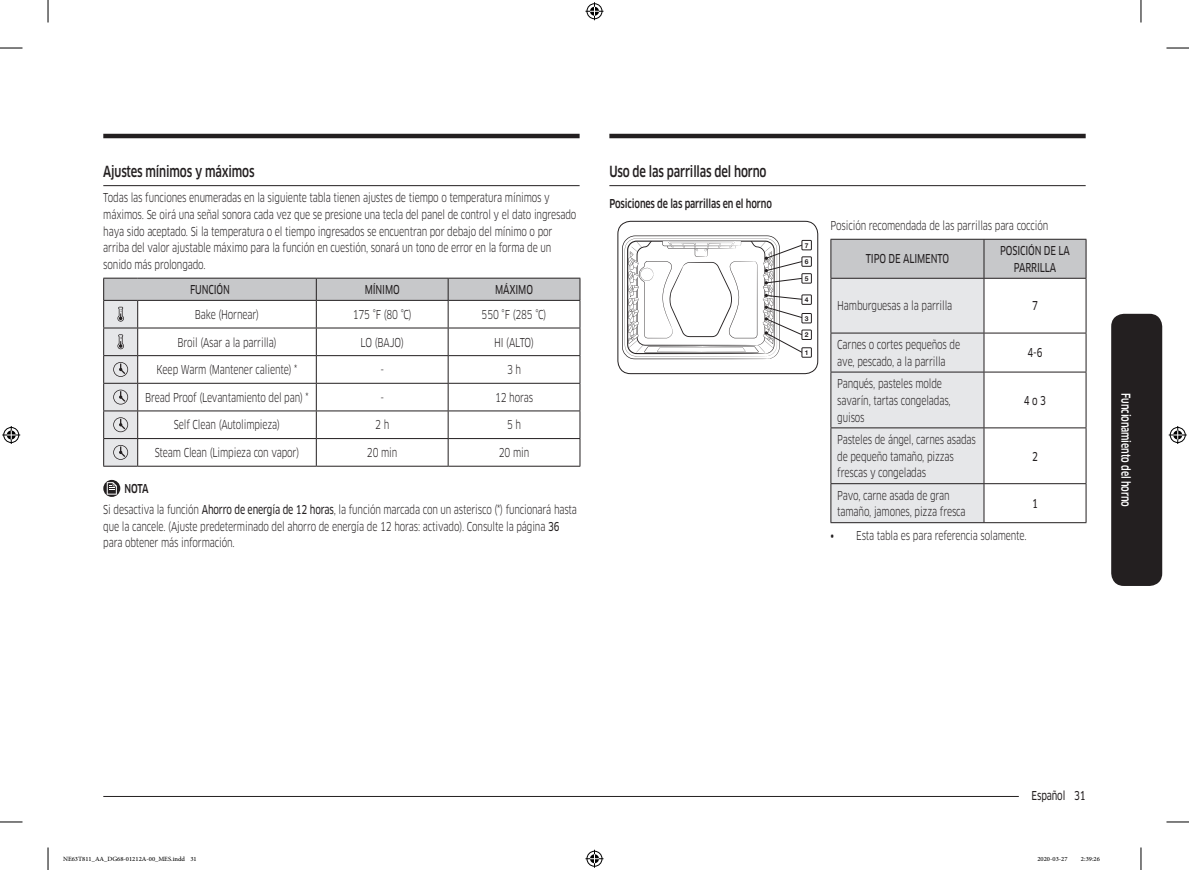
<style>
.page{position:relative;width:1189px;height:870px;background:#fff}
.page>*{position:absolute;margin:0;border:0;box-sizing:border-box;transform-origin:0 0}
.t1{font:500 15px "Samsung Clan Pro";letter-spacing:-.015em;color:#231f20;scale:.75 1}
.P_Center{font:12px/16.8px "Samsung Clan Pro";letter-spacing:-.015em;color:#231f20;scale:.75 1}
.P_Center-2{font:12px/16.8px "Samsung Clan Pro News";letter-spacing:-.015em;color:#231f20;text-align:center;scale:.75 1}
.D_Description{font:500 12px "Samsung Clan Pro";letter-spacing:-.015em;color:#231f20;scale:.75 1}
.t2{font:500 12px "Samsung Clan Pro";letter-spacing:-.015em;color:#fff;scale:.75 1}
.t3{font:9px "Adobe Arabic";color:#000}
.t4{font:700 6.6px "Helvetica Neue";color:#231f20}
.s1{font-family:"Samsung Clan Pro News"}
</style>
<div class="page">
<hr style="left:103px;top:796px;width:936px;height:1px;background:#231f20">
<div style="left:1019px;top:787px;width:66px;height:15px;background:#fff"></div>
<div style="left:1111px;top:314px;width:51px;height:272px;background:#231f20;border-radius:13px"></div>
<hr style="left:609px;top:134px;width:476px;height:4px;background:#231f20">
<hr style="left:103px;top:134px;width:477px;height:4px;background:#231f20">
<hr style="left:103px;top:185px;width:477px;height:1px;background:#231f20">
<hr style="left:103px;top:466px;width:35px;height:1px;background:#231f20">
<hr style="left:138px;top:466px;width:178px;height:1px;background:#231f20">
<hr style="left:316px;top:466px;width:132px;height:1px;background:#231f20">
<hr style="left:448px;top:466px;width:132px;height:1px;background:#231f20">
<svg style="left:103px;top:278px;width:478px;height:188px"></svg>
<svg style="left:103px;top:480px;width:17px;height:17px"></svg>
<svg style="left:107px;top:482px;width:10px;height:13px"></svg>
<hr style="left:609px;top:185px;width:476px;height:1px;background:#231f20">
<svg style="left:622px;top:235px;width:181px;height:124px"></svg>
<div style="left:801px;top:347px;width:11px;height:11px;border:1px solid #231f20"></div>
<div style="left:801px;top:330px;width:11px;height:10px;border:1px solid #231f20"></div>
<div style="left:801px;top:313px;width:11px;height:10px;border:1px solid #231f20"></div>
<div style="left:801px;top:295px;width:11px;height:10px;border:1px solid #231f20"></div>
<div style="left:801px;top:273px;width:11px;height:10px;border:1px solid #231f20"></div>
<div style="left:801px;top:256px;width:11px;height:11px;border:1px solid #231f20"></div>
<div style="left:801px;top:240px;width:11px;height:10px;border:1px solid #231f20"></div>
<div style="left:617px;top:221px;width:201px;height:153px;border:1px solid #231f20;border-radius:13px"></div>
<svg style="left:831px;top:240px;width:254px;height:282px"></svg>
<hr style="left:830px;top:240px;width:1px;height:38px;background:#231f20">
<hr style="left:983px;top:240px;width:1px;height:38px;background:#231f20">
<hr style="left:1085px;top:240px;width:1px;height:38px;background:#231f20">
<hr style="left:830px;top:279px;width:1px;height:54px;background:#231f20">
<hr style="left:983px;top:279px;width:1px;height:54px;background:#231f20">
<hr style="left:1085px;top:279px;width:1px;height:54px;background:#231f20">
<hr style="left:830px;top:333px;width:154px;height:1px;background:#231f20">
<hr style="left:830px;top:333px;width:1px;height:39px;background:#231f20">
<hr style="left:984px;top:333px;width:102px;height:1px;background:#231f20">
<hr style="left:983px;top:333px;width:1px;height:39px;background:#231f20">
<hr style="left:1085px;top:333px;width:1px;height:39px;background:#231f20">
<hr style="left:830px;top:372px;width:154px;height:1px;background:#231f20">
<hr style="left:830px;top:372px;width:1px;height:55px;background:#231f20">
<hr style="left:984px;top:372px;width:102px;height:1px;background:#231f20">
<hr style="left:983px;top:372px;width:1px;height:55px;background:#231f20">
<hr style="left:1085px;top:372px;width:1px;height:55px;background:#231f20">
<hr style="left:830px;top:427px;width:154px;height:1px;background:#231f20">
<hr style="left:830px;top:428px;width:1px;height:55px;background:#231f20">
<hr style="left:984px;top:427px;width:102px;height:1px;background:#231f20">
<hr style="left:983px;top:428px;width:1px;height:55px;background:#231f20">
<hr style="left:1085px;top:428px;width:1px;height:55px;background:#231f20">
<hr style="left:830px;top:483px;width:154px;height:1px;background:#231f20">
<hr style="left:830px;top:484px;width:1px;height:38px;background:#231f20">
<hr style="left:984px;top:483px;width:102px;height:1px;background:#231f20">
<hr style="left:983px;top:484px;width:1px;height:38px;background:#231f20">
<hr style="left:1085px;top:484px;width:1px;height:38px;background:#231f20">
<hr style="left:830px;top:522px;width:154px;height:1px;background:#231f20">
<hr style="left:984px;top:522px;width:102px;height:1px;background:#231f20">
<hr style="left:830px;top:239px;width:154px;height:1px;background:#231f20">
<hr style="left:984px;top:239px;width:102px;height:1px;background:#231f20">
<hr style="left:830px;top:278px;width:154px;height:1px;background:#231f20">
<hr style="left:984px;top:278px;width:102px;height:1px;background:#231f20">
<svg style="left:0;top:48px;width:22px;height:1px"></svg>
<svg style="left:1166px;top:48px;width:23px;height:1px"></svg>
<svg style="left:0;top:822px;width:22px;height:1px"></svg>
<svg style="left:1166px;top:822px;width:23px;height:1px"></svg>
<svg style="left:48px;top:0;width:1px;height:22px"></svg>
<svg style="left:48px;top:847px;width:1px;height:23px"></svg>
<svg style="left:1141px;top:0;width:1px;height:22px"></svg>
<svg style="left:1141px;top:847px;width:1px;height:23px"></svg>
<svg style="left:585px;top:2px;width:18px;height:18px"></svg>
<svg style="left:585px;top:850px;width:18px;height:18px"></svg>
<svg style="left:2px;top:426px;width:18px;height:18px"></svg>
<svg style="left:1169px;top:426px;width:18px;height:18px"></svg>
<h2 class="t1" style="left:103px;top:162px;width:203px">Ajustes mínimos y máximos</h2>
<p class="P_Center" style="left:103px;top:189px;width:632px">Todas las funciones enumeradas en la siguiente tabla tienen ajustes de tiempo o temperatura mínimos y máximos. Se oirá una señal sonora cada vez que se presione una tecla del panel de control y el dato ingresado haya sido aceptado. Si la temperatura o el tiempo ingresados se encuentran por debajo del mínimo o por arriba del valor ajustable máximo para la función en cuestión, sonará un tono de error en la forma de un sonido más prolongado.</p>
<p class="P_Center-2" style="left:190px;top:281px;width:55px">FUNCIÓN</p>
<p class="P_Center-2" style="left:365px;top:281px;width:48px">MÍNIMO</p>
<p class="P_Center-2" style="left:495px;top:281px;width:52px">MÁXIMO</p>
<p class="P_Center" style="left:195px;top:306px;width:87px">Bake (Hornear)</p>
<p class="P_Center" style="left:353px;top:306px;width:80px">175 °F (80 °C)</p>
<p class="P_Center" style="left:482px;top:306px;width:88px">550 °F (285 °C)</p>
<p class="P_Center" style="left:177px;top:334px;width:134px">Broil (Asar a la parrilla)</p>
<p class="P_Center" style="left:360px;top:334px;width:59px">LO (BAJO)</p>
<p class="P_Center" style="left:494px;top:334px;width:55px">HI (ALTO)</p>
<p class="P_Center" style="left:157px;top:361px;width:189px">Keep Warm (Mantener caliente) *</p>
<p class="P_Center" style="left:380px;top:361px;width:6px">-</p>
<p class="P_Center" style="left:507px;top:361px;width:20px">3 h</p>
<p class="P_Center" style="left:145px;top:389px;width:219px">Bread Proof (Levantamiento del pan) *</p>
<p class="P_Center" style="left:380px;top:389px;width:6px">-</p>
<p class="P_Center" style="left:495px;top:389px;width:52px">12 horas</p>
<p class="P_Center" style="left:174px;top:417px;width:143px">Self Clean (Autolimpieza)</p>
<p class="P_Center" style="left:375px;top:417px;width:20px">2 h</p>
<p class="P_Center" style="left:507px;top:417px;width:20px">5 h</p>
<p class="P_Center" style="left:155px;top:444px;width:194px">Steam Clean (Limpieza con vapor)</p>
<p class="P_Center" style="left:367px;top:444px;width:42px">20 min</p>
<p class="P_Center" style="left:499px;top:444px;width:42px">20 min</p>
<p class="D_Description" style="left:124px;top:481px;width:34px">NOTA</p>
<p class="P_Center" style="left:103px;top:501px;width:633px">Si desactiva la función <span class="s1">Ahorro de energía de 12 horas</span>, la función marcada con un asterisco (*) funcionará hasta que la cancele. (Ajuste predeterminado del ahorro de energía de 12 horas: activado). Consulte la página <span class="s1">36 </span>para obtener más información.</p>
<h2 class="t1" style="left:609px;top:162px;width:211px">Uso de las parrillas del horno</h2>
<h3 class="D_Description" style="left:609px;top:197px;width:218px">Posiciones de las parrillas en el horno</h3>
<p class="t4" style="left:805px;top:241px;width:5px">7</p>
<p class="t4" style="left:805px;top:258px;width:5px">6</p>
<p class="t4" style="left:805px;top:275px;width:5px">5</p>
<p class="t4" style="left:805px;top:296px;width:5px">4</p>
<p class="t4" style="left:805px;top:314px;width:5px">3</p>
<p class="t4" style="left:805px;top:331px;width:5px">2</p>
<p class="t4" style="left:805px;top:349px;width:5px">1</p>
<p class="P_Center" style="left:830px;top:218px;width:292px">Posición recomendada de las parrillas para cocción</p>
<p class="P_Center-2" style="left:866px;top:251px;width:112px">TIPO DE ALIMENTO</p>
<p class="P_Center-2" style="left:1000px;top:242px;width:95px">POSICIÓN DE LA<br>PARRILLA</p>
<p class="P_Center" style="left:837px;top:298px;width:155px">Hamburguesas a la parrilla</p>
<p class="P_Center-2" style="left:1032px;top:298px;width:9px">7</p>
<p class="P_Center" style="left:837px;top:336px;width:165px">Carnes o cortes pequeños de ave, pescado, a la parrilla</p>
<p class="P_Center-2" style="left:1027px;top:344px;width:22px">4-6</p>
<p class="P_Center" style="left:837px;top:375px;width:153px">Panqués, pasteles molde savarín, tartas congeladas, guisos</p>
<p class="P_Center-2" style="left:1024px;top:392px;width:31px">4 o 3</p>
<p class="P_Center" style="left:837px;top:431px;width:186px">Pasteles de ángel, carnes asadas de pequeño tamaño, pizzas frescas y congeladas</p>
<p class="P_Center-2" style="left:1032px;top:448px;width:9px">2</p>
<p class="P_Center" style="left:837px;top:487px;width:173px">Pavo, carne asada de gran tamaño, jamones, pizza fresca</p>
<p class="P_Center-2" style="left:1032px;top:495px;width:9px">1</p>
<p class="P_Center" style="left:830px;top:527px;width:263px"><span class="s1">•</span> Esta tabla es para referencia solamente.</p>
<p class="t2" style="left:1133px;top:393px;width:153px;rotate:90deg">Funcionamiento del horno</p>
<p class="P_Center-2" style="left:1031px;top:787px;width:74px">Español 31</p>
<p class="t3" style="left:63px;top:853px;width:135px">NE63T811_AA_DG68-01212A-00_MES.indd 31</p>
<p class="t3" style="left:1037px;top:853px;width:32px">2020-03-27</p>
<p class="t3" style="left:1081px;top:853px;width:20px">2:39:26</p>
</div>
